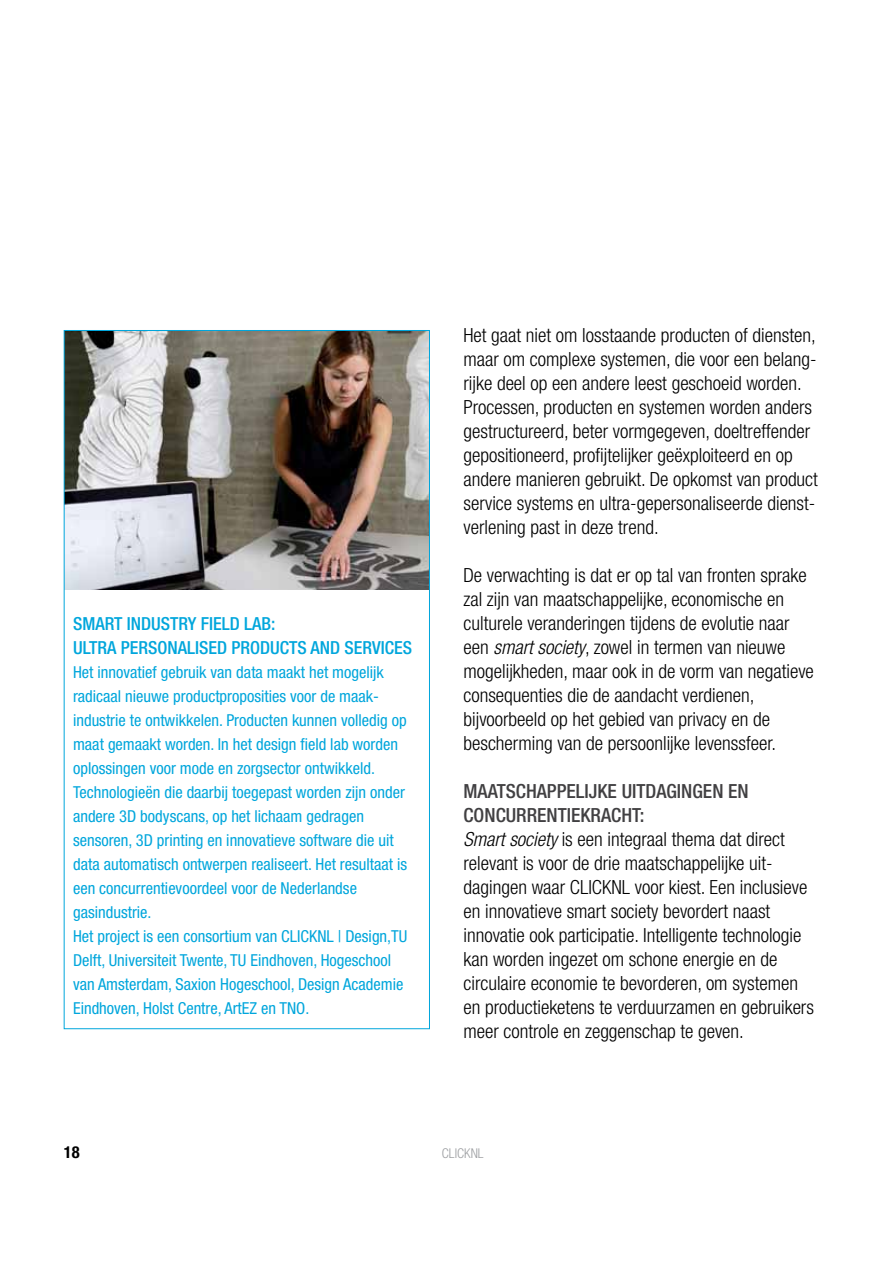
<style>
.page{position:relative;width:893px;height:1263px;background:#fff}
.page>*{position:absolute;margin:0;border:0;box-sizing:border-box;transform-origin:0 0}
.t1{font:300 condensed 19.5px/24px "Helvetica Neue LT Std";color:#000}
.t2{font:500 condensed 18px/24px "Helvetica Neue LT Std";color:#00a6dc}
.t3{font:condensed 16.5px/24px "Helvetica Neue LT Std";color:#00a6dc}
.t4{font:700 condensed 16.5px "Helvetica Neue LT Std";color:#000}
.t5{font:300 condensed 13.5px "Helvetica Neue LT Std";color:#9d9fa2}
.s1{font-style:italic}
.s2{font-weight:500;color:#414042}
</style>
<div class="page">
<img style="left:66px;top:332px;width:362px;height:258px">
<p class="t2" style="left:73px;top:611px;width:341px">SMART INDUSTRY FIELD LAB:<br>ULTRA PERSONALISED PRODUCTS AND SERVICES</p>
<p class="t3" style="left:73px;top:660px;width:336px">Het innovatief gebruik van data maakt het mogelijk radicaal nieuwe productproposities voor de maak&shy;industrie te ontwikkelen. Producten kunnen volledig op maat gemaakt worden. In het design field lab worden oplossingen voor mode en zorgsector ontwikkeld.<br>Technologieën die daarbij toegepast worden zijn onder andere 3D bodyscans, op het lichaam gedragen sensoren, 3D printing en innovatieve software die uit data automatisch ontwerpen realiseert. Het resultaat is een concurrentievoordeel voor de Nederlandse gasindustrie.<br>Het project is een consortium van CLICKNL</p>
<p class="t3" style="left:73px;top:924px;width:332px;text-indent:265px">| Design,TU Delft, Universiteit Twente, TU Eindhoven, Hogeschool van Amsterdam, Saxion Hogeschool, Design Academie Eindhoven, Holst Centre, ArtEZ en TNO .</p>
<p class="t1" style="left:463px;top:323px;width:356px">Het gaat niet om losstaande producten of diensten, maar om complexe systemen, die voor een belang&shy;rijke deel op een andere leest geschoeid worden.<br>Processen, producten en systemen worden anders gestructureerd, beter vormgegeven, doeltreffender gepositioneerd, profijtelijker geëxploiteerd en op andere manieren gebruikt. De opkomst van product service systems en ultra-gepersonaliseerde dienst&shy;verlening past in deze trend.</p>
<p class="t1" style="left:463px;top:563px;width:352px">De verwachting is dat er op tal van fronten sprake zal zijn van maatschappelijke, economische en culturele veranderingen tijdens de evolutie naar een <span class="s1">smart society</span>, zowel in termen van nieuwe mogelijkheden, maar ook in de vorm van negatieve consequenties die de aandacht verdienen, bijvoorbeeld op het gebied van privacy en de bescherming van de persoonlijke levenssfeer.</p>
<p class="t1" style="left:463px;top:779px;width:352px"><span class="s2">MAATSCHAPPELIJKE UITDAGINGEN EN CONCURRENTIEKRACHT:<br></span><span class="s1">Smart society</span> is een integraal thema dat direct relevant is voor de drie maatschappelijke uit&shy;dagingen waar CLICKNL voor kiest. Een inclusieve en innovatieve smart society bevordert naast innovatie ook participatie. Intelligente technologie kan worden ingezet om schone energie en de circulaire economie te bevorderen, om systemen en productieketens te verduurzamen en gebruikers meer controle en zeggenschap te geven.</p>
<p class="t4" style="left:64px;top:1142px;width:17px">18</p>
<p class="t5" style="left:442px;top:1145px;width:43px">CLICKNL</p>
</div>
